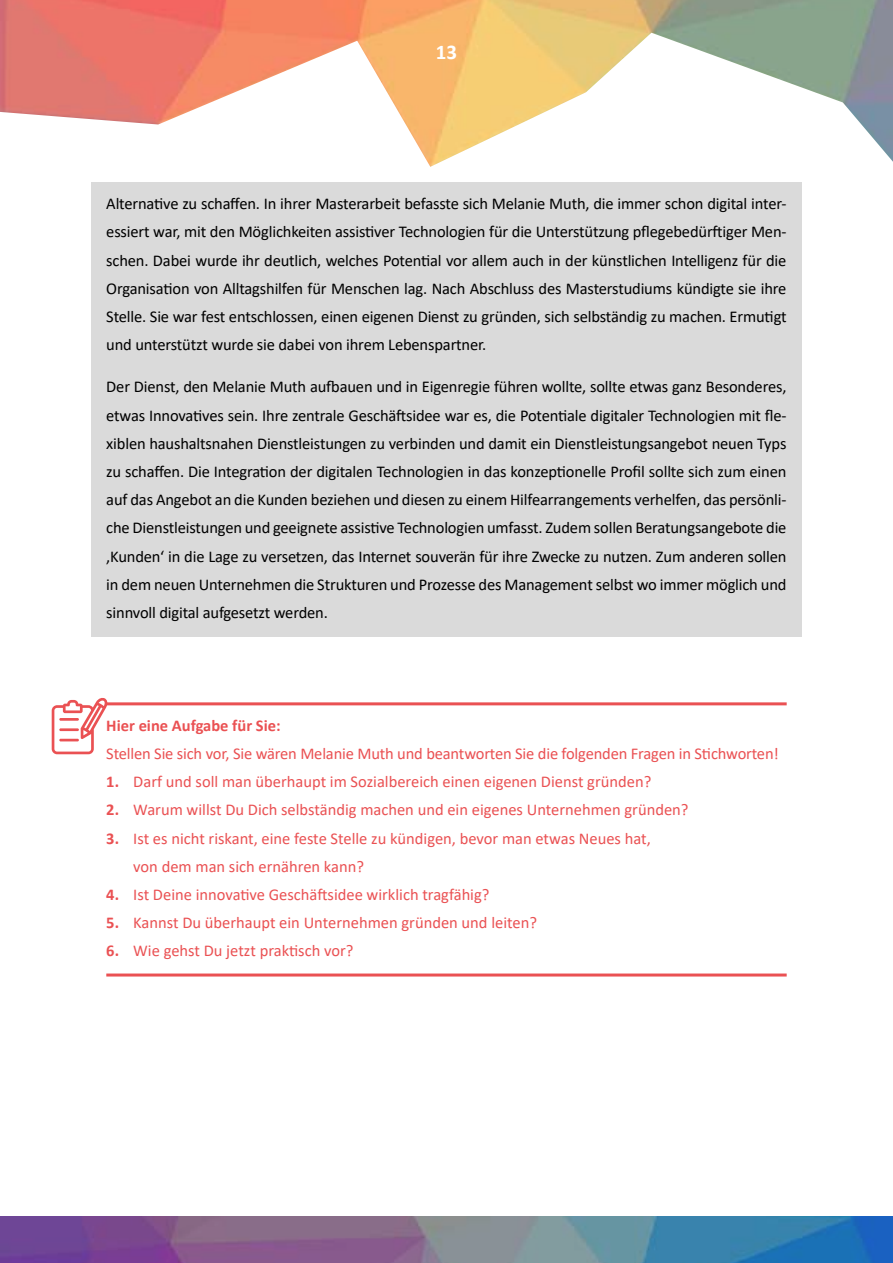
<style>
.page{position:relative;width:893px;height:1263px;background:#fff}
.page>*{position:absolute;margin:0;border:0;box-sizing:border-box;transform-origin:0 0}
.t1{font:700 21px "Calibri";color:#fff}
.t2{font:16.5px/28.2px "Calibri";letter-spacing:-.01em;color:#000;text-align:justify}
.t3{font:16.5px/28.2px "Calibri";color:#ea5153}
.t4{font:700 16.5px "Calibri";color:#ea5153}
.s1{font-weight:700}
</style>
<div class="page">
<img style="left:0;top:0;width:893px;height:167px">
<img style="left:0;top:1216px;width:893px;height:47px">
<div style="left:91px;top:182px;width:710px;height:187px;background:#dadada"></div>
<div style="left:91px;top:365px;width:710px;height:272px;background:#dadada"></div>
<hr style="left:106px;top:702px;width:681px;height:3px;background:#ea5153">
<hr style="left:106px;top:973px;width:681px;height:3px;background:#ea5153">
<svg style="left:52px;top:698px;width:57px;height:56px"></svg>
<p class="t1" style="left:436px;top:37px;width:23px">13</p>
<p class="t2" style="left:106px;top:189px;width:682px">Alternative zu schaffen. In ihrer Masterarbeit befasste sich Melanie Muth, die immer schon digital inter&shy;essiert war, mit den Möglichkeiten assistiver Technologien für die Unterstützung pflegebedürftiger Men&shy;schen. Dabei wurde ihr deutlich, welches Potential vor allem auch in der künstlichen Intelligenz für die Organisation von Alltagshilfen für Menschen lag. Nach Abschluss des Masterstudiums kündigte sie ihre Stelle. Sie war fest entschlossen, einen eigenen Dienst zu gründen, sich selbständig zu machen. Ermutigt und unterstützt wurde sie dabei von ihrem Lebenspartner.</p>
<p class="t2" style="left:106px;top:372px;width:682px">Der Dienst, den Melanie Muth aufbauen und in Eigenregie führen wollte, sollte etwas ganz Besonderes, etwas Innovatives sein. Ihre zentrale Geschäftsidee war es, die Potentiale digitaler Technologien mit fle&shy;xiblen haushaltsnahen Dienstleistungen zu verbinden und damit ein Dienstleistungsangebot neuen Typs zu schaffen. Die Integration der digitalen Technologien in das konzeptionelle Profil sollte sich zum einen auf das Angebot an die Kunden beziehen und diesen zu einem Hilfearrangements verhelfen, das persönli&shy;che Dienstleistungen und geeignete assistive Technologien umfasst. Zudem sollen Beratungsangebote die ‚Kunden‘ in die Lage zu versetzen, das Internet souverän für ihre Zwecke zu nutzen. Zum anderen sollen in dem neuen Unternehmen die Strukturen und Prozesse des Management selbst wo immer möglich und sinnvoll digital aufgesetzt werden.</p>
<p class="t4" style="left:106px;top:714px;width:176px">Hier eine Aufgabe für Sie:</p>
<p class="t3" style="left:106px;top:739px;width:674px">Stellen Sie sich vor, Sie wären Melanie Muth und beantworten Sie die folgenden Fragen in Stichworten!</p>
<p class="t3" style="left:106px;top:767px;width:546px"><span class="s1">1.</span> Darf und soll man überhaupt im Sozialbereich einen eigenen Dienst gründen?</p>
<p class="t3" style="left:106px;top:795px;width:584px"><span class="s1">2.</span> Warum willst Du Dich selbständig machen und ein eigenes Unternehmen gründen?</p>
<p class="t3" style="left:133px;top:824px;width:519px;text-indent:-27px"><span class="s1">3.</span> Ist es nicht riskant, eine feste Stelle zu kündigen, bevor man etwas Neues hat, von dem man sich ernähren kann?</p>
<p class="t3" style="left:106px;top:880px;width:385px"><span class="s1">4.</span> Ist Deine innovative Geschäftsidee wirklich tragfähig?</p>
<p class="t3" style="left:106px;top:908px;width:432px"><span class="s1">5.</span> Kannst Du überhaupt ein Unternehmen gründen und leiten?</p>
<p class="t3" style="left:106px;top:936px;width:249px"><span class="s1">6.</span> Wie gehst Du jetzt praktisch vor?</p>
</div>
